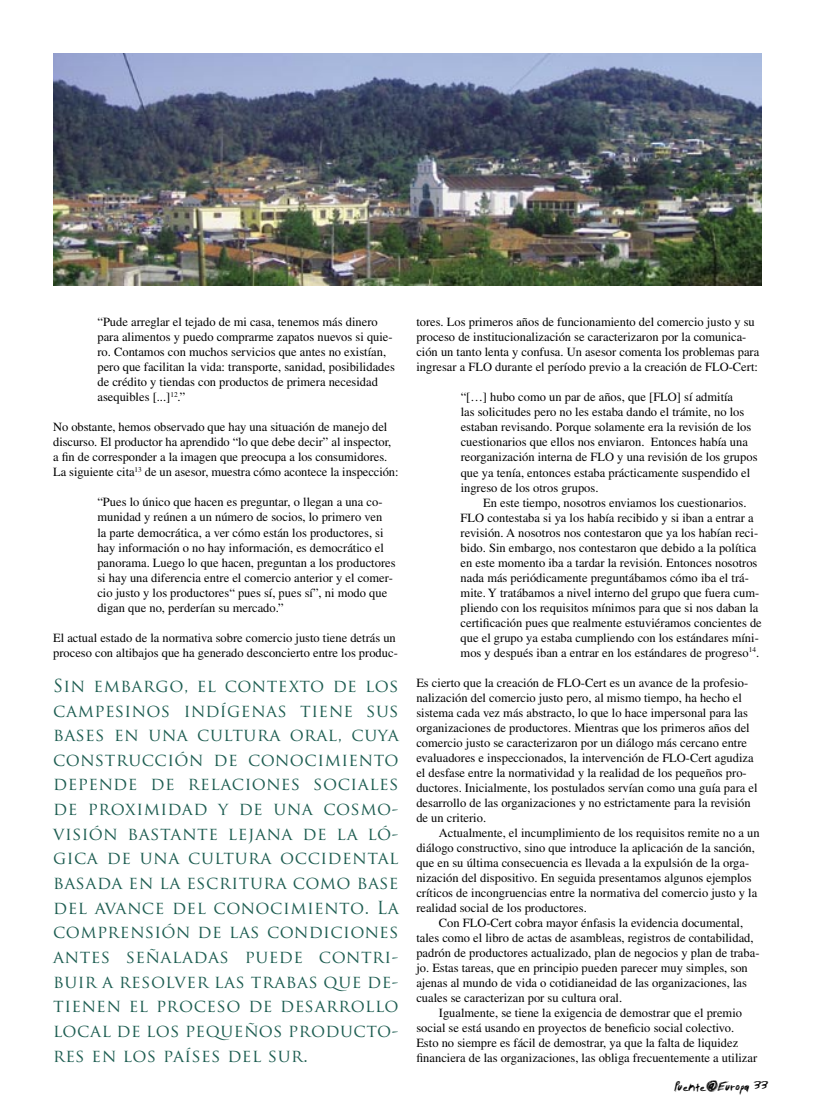
<style>
.page{position:relative;width:815px;height:1117px;background:#fff}
.page>*{position:absolute;margin:0;border:0;box-sizing:border-box;transform-origin:0 0}
.t1{font:17.5px/24.6px "Trajan Pro";letter-spacing:.03em;color:#1d5d51;text-align:justify}
.t2{font:15px "Tibetan Beefgarden AOE";color:#000}
.t3{font:12.5px/15px "Times";color:#000}
.s1{font-size:20px}
</style>
<div class="page">
<img style="left:53px;top:53px;width:709px;height:233px">
<p class="t3" style="left:97px;top:314px;width:299px">“Pude arreglar el tejado de mi casa, tenemos más dinero para alimentos y puedo comprarme zapatos nuevos si quie&shy;ro. Contamos con muchos servicios que antes no existían, pero que facilitan la vida: transporte, sanidad, posibilidades de crédito y tiendas con productos de primera necesidad asequibles [...]<sup>12</sup>.”</p>
<p class="t3" style="left:53px;top:419px;width:347px">No obstante, hemos observado que hay una situación de manejo del discurso. El productor ha aprendido “lo que debe decir” al inspector, a fin de corresponder a la imagen que preocupa a los consumidores.<br>La siguiente cita<sup>13</sup> de un asesor, muestra cómo acontece la inspección:</p>
<p class="t3" style="left:97px;top:494px;width:300px">“Pues lo único que hacen es preguntar, o llegan a una co&shy;munidad y reúnen a un número de socios, lo primero ven<br>la parte democrática, a ver cómo están los productores, si hay información o no hay información, es democrático el panorama. Luego lo que hacen, preguntan a los productores si hay una diferencia entre el comercio anterior y el comer&shy;cio justo y los productores“ pues sí, pues sí”, ni modo que digan que no, perderían su mercado.”</p>
<p class="t3" style="left:53px;top:629px;width:346px">El actual estado de la normativa sobre comercio justo tiene detrás un proceso con altibajos que ha generado desconcierto entre los produc-</p>
<p class="t1" style="left:53px;top:673px;width:347px">Sin embargo, el contexto de los campesinos indígenas tiene sus bases en una cultura oral, cuya construcción de conocimiento depende de relaciones sociales de proximidad y de una cosmo&shy;visión bastante lejana de la ló&shy;gica de una cultura occidental basada en la escritura como base del avance del conocimiento. La comprensión de las condiciones antes señaladas puede contri&shy;buir a resolver las trabas que de&shy;tienen el proceso de desarrollo local de los pequeños producto&shy;res en los países del sur.</p>
<p class="t3" style="left:416px;top:314px;width:344px">tores. Los primeros años de funcionamiento del comercio justo y su proceso de institucionalización se caracterizaron por la comunica&shy;ción un tanto lenta y confusa. Un asesor comenta los problemas para ingresar a FLO durante el período previo a la creación de FLO-Cert:</p>
<p class="t3" style="left:461px;top:389px;width:298px">“[…] hubo como un par de años, que [FLO] sí admitía<br>las solicitudes pero no les estaba dando el trámite, no los estaban revisando. Porque solamente era la revisión de los cuestionarios que ellos nos enviaron. Entonces había una reorganización interna de FLO y una revisión de los grupos que ya tenía, entonces estaba prácticamente suspendido el ingreso de los otros grupos.</p>
<p class="t3" style="left:461px;top:494px;width:303px;text-indent:22px">En este tiempo, nosotros enviamos los cuestionarios.<br>FLO contestaba si ya los había recibido y si iban a entrar a revisión. A nosotros nos contestaron que ya los habían reci&shy;bido. Sin embargo, nos contestaron que debido a la política en este momento iba a tardar la revisión. Entonces nosotros nada más periódicamente preguntábamos cómo iba el trá&shy;mite. Y tratábamos a nivel interno del grupo que fuera cum&shy;pliendo con los requisitos mínimos para que si nos daban la certificación pues que realmente estuviéramos concientes de que el grupo ya estaba cumpliendo con los estándares míni&shy;mos y después iban a entrar en los estándares de progreso<sup>14</sup>.</p>
<p class="t3" style="left:416px;top:674px;width:343px">Es cierto que la creación de FLO-Cert es un avance de la profesio&shy;nalización del comercio justo pero, al mismo tiempo, ha hecho el sistema cada vez más abstracto, lo que lo hace impersonal para las organizaciones de productores. Mientras que los primeros años del comercio justo se caracterizaron por un diálogo más cercano entre evaluadores e inspeccionados, la intervención de FLO-Cert agudiza el desfase entre la normatividad y la realidad de los pequeños pro&shy;ductores. Inicialmente, los postulados servían como una guía para el desarrollo de las organizaciones y no estrictamente para la revisión de un criterio.</p>
<p class="t3" style="left:416px;top:824px;width:345px;text-indent:22px">Actualmente, el incumplimiento de los requisitos remite no a un diálogo constructivo, sino que introduce la aplicación de la sanción, que en su última consecuencia es llevada a la expulsión de la orga&shy;nización del dispositivo. En seguida presentamos algunos ejemplos críticos de incongruencias entre la normativa del comercio justo y la realidad social de los productores.</p>
<p class="t3" style="left:416px;top:914px;width:345px;text-indent:22px">Con FLO-Cert cobra mayor énfasis la evidencia documental, tales como el libro de actas de asambleas, registros de contabilidad, padrón de productores actualizado, plan de negocios y plan de traba&shy;jo. Estas tareas, que en principio pueden parecer muy simples, son ajenas al mundo de vida o cotidianeidad de las organizaciones, las cuales se caracterizan por su cultura oral.</p>
<p class="t3" style="left:416px;top:1004px;width:342px;text-indent:22px">Igualmente, se tiene la exigencia de demostrar que el premio social se está usando en proyectos de beneficio social colectivo.<br>Esto no siempre es fácil de demostrar, ya que la falta de liquidez financiera de las organizaciones, las obliga frecuentemente a utilizar</p>
<p class="t2" style="left:674px;top:1077px;width:95px">Puente@Europa <span class="s1">33</span></p>
</div>
